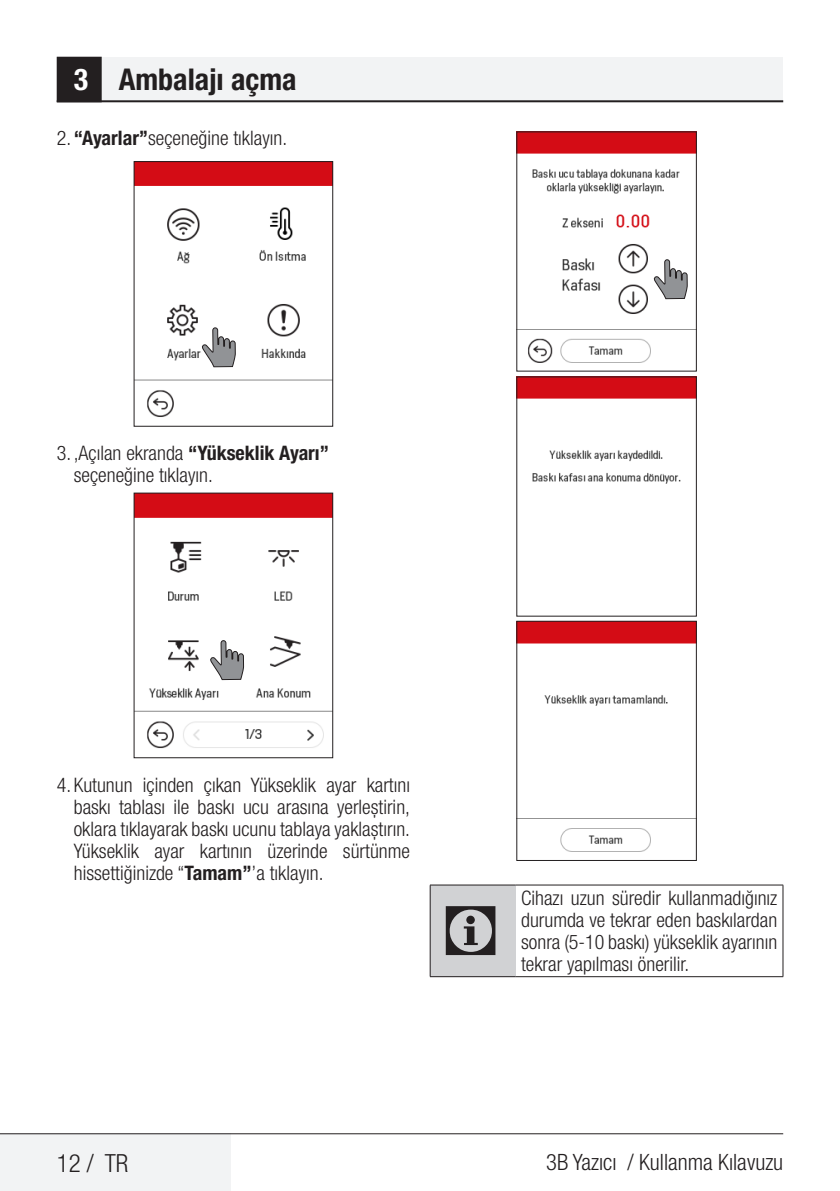
<style>
.page{position:relative;width:840px;height:1191px;background:#fff}
.page>*{position:absolute;margin:0;border:0;box-sizing:border-box;transform-origin:0 0}
.t1{font:72px "ZIWARNUN";color:#231f20}
.Unite_Baslik_Icerik{font:700 condensed 30px "Helvetica Neue LT Pro";color:#231f20}
.t2{font:300 condensed 25px "Helvetica Neue LT Pro";color:#231f20}
.t3{font:300 condensed 22.4px "Helvetica Neue LT Pro";color:#231f20}
.Duz_Metin{font:300 condensed 20px/22px "Helvetica Neue LT Pro";color:#231f20;text-align:justify}
.s1{color:#fff}
.s2{font-weight:700}
</style>
<div class="page">
<div style="left:57px;top:57px;width:725px;height:45px;background:#f2f3f4"></div>
<hr style="left:57px;top:100px;width:725px;height:2px;background:#231f20">
<div style="left:0;top:1133px;width:230px;height:58px;background:#f2f3f4"></div>
<hr style="left:0;top:1133px;width:782px;height:1px;background:#231f20">
<div style="left:58px;top:58px;width:43px;height:43px;background:#231f20"></div>
<div style="left:57px;top:57px;width:45px;height:45px;border:2px solid #231f20"></div>
<img style="left:135px;top:163px;width:196px;height:254px">
<div style="left:133px;top:161px;width:200px;height:266px;border:1px solid #231f20"></div>
<svg style="left:201px;top:326px;width:35px;height:42px"></svg>
<img style="left:135px;top:494px;width:196px;height:255px">
<div style="left:133px;top:492px;width:200px;height:266px;border:1px solid #231f20"></div>
<svg style="left:210px;top:639px;width:34px;height:41px"></svg>
<img style="left:518px;top:133px;width:176px;height:230px">
<svg style="left:653px;top:258px;width:34px;height:42px"></svg>
<img style="left:518px;top:378px;width:176px;height:106px">
<img style="left:518px;top:623px;width:176px;height:229px">
<div style="left:516px;top:621px;width:180px;height:240px;border:1px solid #231f20"></div>
<div style="left:430px;top:885px;width:85px;height:91px;background:#d1d2d4"></div>
<hr style="left:515px;top:884px;width:267px;height:1px;background:#231f20">
<hr style="left:782px;top:885px;width:1px;height:91px;background:#231f20">
<hr style="left:515px;top:976px;width:267px;height:1px;background:#231f20">
<hr style="left:429px;top:976px;width:86px;height:1px;background:#231f20">
<hr style="left:429px;top:884px;width:86px;height:1px;background:#231f20">
<hr style="left:429px;top:885px;width:1px;height:91px;background:#231f20">
<p class="Unite_Baslik_Icerik" style="left:74px;top:61px;width:224px"><span class="s1">3</span> Ambalajı açma</p>
<p class="Duz_Metin" style="left:57px;top:127px;width:232px">2. <span class="s2">“Ayarlar’’</span>seçeneğine tıklayın.</p>
<p class="Duz_Metin" style="left:74px;top:442px;width:256px;text-indent:-17px">3. ,Açılan ekranda <span class="s2">“Yükseklik Ayarı” </span>seçeneğine tıklayın.</p>
<p class="Duz_Metin" style="left:74px;top:773px;width:337px;text-indent:-17px">4. Kutunun içinden çıkan Yükseklik ayar kartını baskı tablası ile baskı ucu arasına yerleştirin, oklara tıklayarak baskı ucunu tablaya yaklaştırın.<br>Yükseklik ayar kartının üzerinde sürtünme hissettiğinizde “<span class="s2">Tamam”</span>’a tıklayın.</p>
<p class="t1" style="left:441px;top:892px;width:63px">C</p>
<p class="Duz_Metin" style="left:521px;top:886px;width:257px">Cihazı uzun süredir kullanmadığınız durumda ve tekrar eden baskılardan sonra (5-10 baskı) yükseklik ayarının tekrar yapılması önerilir.</p>
<p class="t2" style="left:57px;top:1148px;width:73px">12 / TR</p>
<p class="t3" style="left:546px;top:1149px;width:238px">3B Yazıcı / Kullanma Kılavuzu</p>
</div>
